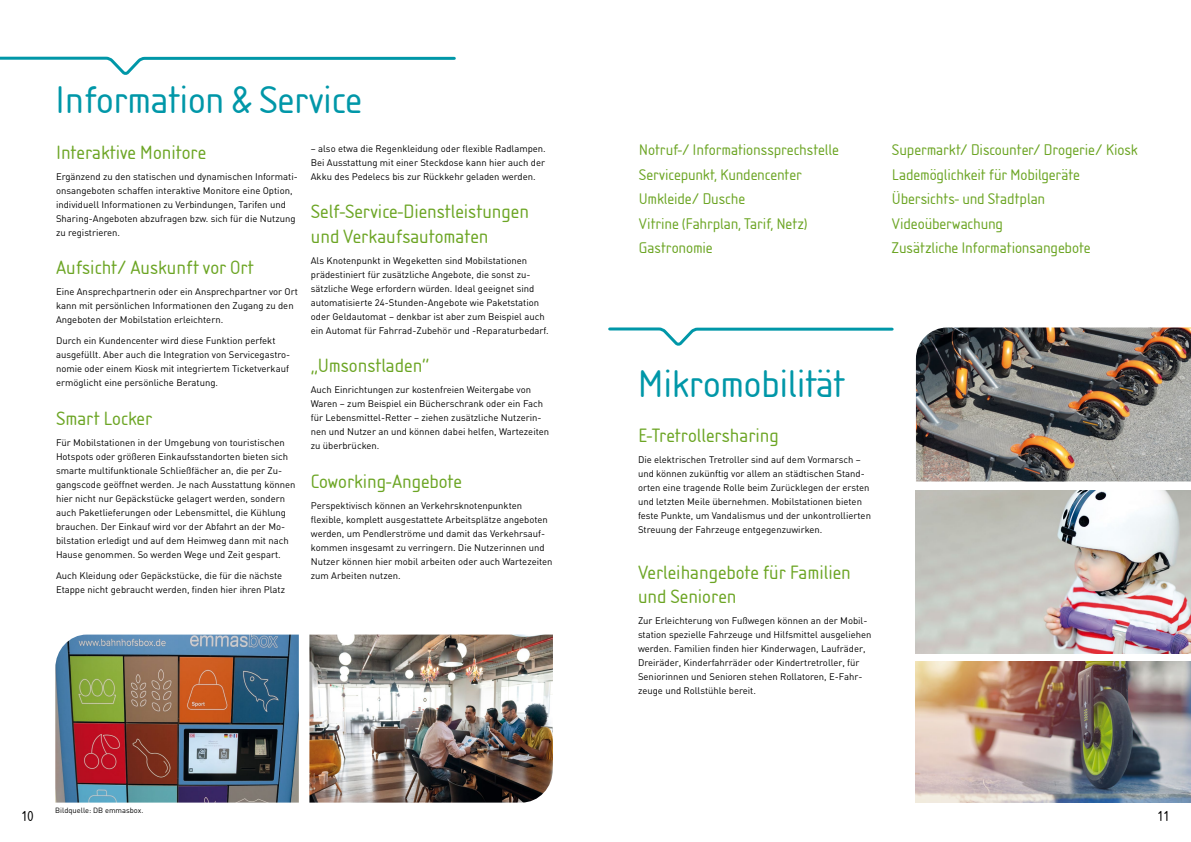
<style>
.page{position:relative;width:1191px;height:842px;background:#fff}
.page>*{position:absolute;margin:0;border:0;box-sizing:border-box;transform-origin:0 0}
.t1{font:40px "Isonorm D";letter-spacing:-.01em;color:#0097a8}
.t2{font:20px/24.5px "Isonorm D";color:#6ca524}
.t3{font:16px/24.5px "Isonorm D";letter-spacing:-.005em;color:#6ca524}
.t4{font:15px "Isonorm D";color:#000}
.t5{font:9.5px/14px "DIN";color:#000}
.t6{font:7.5px "DIN";color:#000}
</style>
<div class="page">
<img style="left:916px;top:327px;width:275px;height:154px">
<img style="left:916px;top:662px;width:275px;height:141px">
<img style="left:916px;top:490px;width:275px;height:163px">
<svg style="left:608px;top:327px;width:286px;height:19px"></svg>
<svg style="left:0;top:56px;width:456px;height:19px"></svg>
<img style="left:309px;top:635px;width:244px;height:168px">
<img style="left:55px;top:635px;width:244px;height:168px">
<h1 class="t1" style="left:55px;top:77px;width:308px">Information &amp; Service</h1>
<h2 class="t2" style="left:56px;top:140px;width:152px">Interaktive Monitore</h2>
<p class="t5" style="left:56px;top:169px;width:243px">Ergänzend zu den statischen und dynamischen Informati&shy;onsangeboten schaffen interaktive Monitore eine Option, individuell Informationen zu Verbindungen, Tarifen und Sharing-Angeboten abzufragen bzw. sich für die Nutzung zu registrieren.</p>
<h2 class="t2" style="left:56px;top:255px;width:199px">Aufsicht/ Auskunft vor Ort</h2>
<p class="t5" style="left:56px;top:284px;width:243px">Eine Ansprechpartnerin oder ein Ansprechpartner vor Ort kann mit persönlichen Informationen den Zugang zu den<br>Angeboten der Mobilstation erleichtern.</p>
<p class="t5" style="left:56px;top:333px;width:236px">Durch ein Kundencenter wird diese Funktion perfekt ausgefüllt. Aber auch die Integration von Servicegastro&shy;nomie oder einem Kiosk mit integriertem Ticketverkauf ermöglicht eine persönliche Beratung.</p>
<h2 class="t2" style="left:56px;top:406px;width:98px">Smart Locker</h2>
<p class="t5" style="left:56px;top:435px;width:241px">Für Mobilstationen in der Umgebung von touristischen Hotspots oder größeren Einkaufsstandorten bieten sich smarte multifunktionale Schließfächer an, die per Zu&shy;gangscode geöffnet werden. Je nach Ausstattung können hier nicht nur Gepäckstücke gelagert werden, sondern auch Paketlieferungen oder Lebensmittel, die Kühlung brauchen. Der Einkauf wird vor der Abfahrt an der Mo&shy;bilstation erledigt und auf dem Heimweg dann mit nach Hause genommen. So werden Wege und Zeit gespart.</p>
<p class="t5" style="left:56px;top:568px;width:231px">Auch Kleidung oder Gepäckstücke, die für die nächste<br>Etappe nicht gebraucht werden, finden hier ihren Platz</p>
<p class="t5" style="left:311px;top:141px;width:236px;text-align:justify">– also etwa die Regenkleidung oder flexible Radlampen.<br>Bei Ausstattung mit einer Steckdose kann hier auch der Akku des Pedelecs bis zur Rückkehr geladen werden.</p>
<h2 class="t2" style="left:311px;top:199px;width:220px">Self-Service-Dienstleistungen und Verkaufsautomaten</h2>
<p class="t5" style="left:311px;top:253px;width:239px">Als Knotenpunkt in Wegeketten sind Mobilstationen prädestiniert für zusätzliche Angebote, die sonst zu&shy;sätzliche Wege erfordern würden. Ideal geeignet sind automatisierte 24-Stunden-Angebote wie Paketstation oder Geldautomat – denkbar ist aber zum Beispiel auch ein Automat für Fahrrad-Zubehör und -Reparaturbedarf.</p>
<h2 class="t2" style="left:311px;top:353px;width:120px">„Umsonstladen“</h2>
<p class="t5" style="left:311px;top:382px;width:240px">Auch Einrichtungen zur kostenfreien Weitergabe von Waren – zum Beispiel ein Bücherschrank oder ein Fach für Lebensmittel-Retter – ziehen zusätzliche Nutzerin&shy;nen und Nutzer an und können dabei helfen, Wartezeiten zu überbrücken.</p>
<h2 class="t2" style="left:311px;top:469px;width:153px">Coworking-Angebote</h2>
<p class="t5" style="left:311px;top:498px;width:243px">Perspektivisch können an Verkehrsknotenpunkten flexible, komplett ausgestattete Arbeitsplätze angeboten werden, um Pendlerströme und damit das Verkehrsauf&shy;kommen insgesamt zu verringern. Die Nutzerinnen und Nutzer können hier mobil arbeiten oder auch Wartezeiten zum Arbeiten nutzen.</p>
<h3 class="t3" style="left:639px;top:138px;width:201px">Notruf-/ Informationssprechstelle<br>Servicepunkt, Kundencenter<br>Umkleide/ Dusche<br>Vitrine (Fahrplan, Tarif, Netz)<br>Gastronomie</h3>
<h3 class="t3" style="left:892px;top:138px;width:247px">Supermarkt/ Discounter/ Drogerie/ Kiosk<br>Lademöglichkeit für Mobilgeräte<br>Übersichts- und Stadtplan<br>Videoüberwachung<br>Zusätzliche Informationsangebote</h3>
<h1 class="t1" style="left:637px;top:361px;width:209px">Mikromobilität</h1>
<h2 class="t2" style="left:638px;top:423px;width:142px">E-Tretrollersharing</h2>
<p class="t5" style="left:638px;top:452px;width:234px">Die elektrischen Tretroller sind auf dem Vormarsch – und können zukünftig vor allem an städtischen Stand&shy;orten eine tragende Rolle beim Zurücklegen der ersten und letzten Meile übernehmen. Mobilstationen bieten feste Punkte, um Vandalismus und der unkontrollierten Streuung der Fahrzeuge entgegenzuwirken.</p>
<h2 class="t2" style="left:638px;top:560px;width:214px">Verleihangebote für Familien und Senioren</h2>
<p class="t5" style="left:638px;top:613px;width:235px">Zur Erleichterung von Fußwegen können an der Mobil&shy;station spezielle Fahrzeuge und Hilfsmittel ausgeliehen werden. Familien finden hier Kinderwagen, Laufräder, Dreiräder, Kinderfahrräder oder Kindertretroller, für Seniorinnen und Senioren stehen Rollatoren, E-Fahr&shy;zeuge und Rollstühle bereit.</p>
<p class="t6" style="left:55px;top:806px;width:90px">Bildquelle: DB emmasbox.</p>
<h3 class="t4" style="left:21px;top:807px;width:14px">10</h3>
<h3 class="t4" style="left:1157px;top:807px;width:14px">11</h3>
</div>
